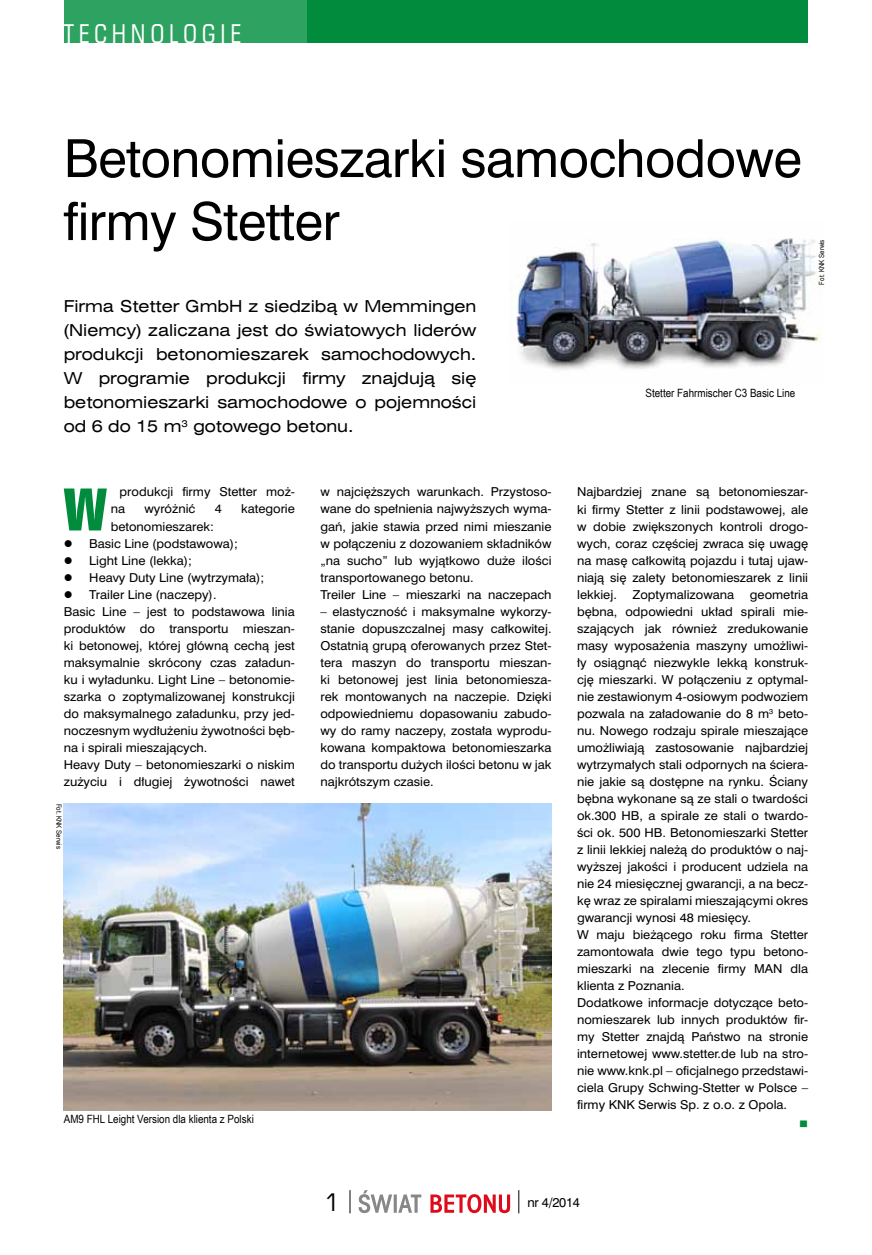
<style>
.page{position:relative;width:872px;height:1255px;background:#fff}
.page>*{position:absolute;margin:0;border:0;box-sizing:border-box;transform-origin:0 0}
.t1{font:52.5px/63px "Swis 721 EU";letter-spacing:-.01em;color:#000}
.t2{font:49.5px "Swis 911 Cm PL";color:#008c3c;scale:1.05 1}
.t3{font:24px "Square 721 Cn PL";letter-spacing:.2em;color:#fff}
.t4{font:24px "Square 721 BT";color:#000}
.t5{font:15px/24px "Swis 721 Ex PL";color:#000;text-align:justify}
.t6{font:12px "Swis 721 PL";letter-spacing:-.02em;color:#000}
.t7{font:11.4px/17px "Swis 721 PL";color:#000;scale:1.05 1}
.t8{font:11.4px "Arial Narrow";color:#000;scale:1.05 1}
.t9{font:11.4px "Wingdings";color:#008c3c;scale:1.05 1}
.t10{font:7.2px "Arial Narrow";color:#000;scale:1.05 1}
</style>
<div class="page">
<svg style="left:358px;top:1190px;width:63px;height:22px"></svg>
<svg style="left:430px;top:1194px;width:80px;height:18px"></svg>
<svg style="left:350px;top:1190px;width:1px;height:23px"></svg>
<svg style="left:518px;top:1190px;width:1px;height:23px"></svg>
<div style="left:64px;top:0;width:243px;height:43px;background:#2ea361"></div>
<div style="left:307px;top:0;width:501px;height:43px;background:#008c3c"></div>
<img style="left:64px;top:803px;width:487px;height:307px">
<img style="left:516px;top:238px;width:305px;height:132px">
<h3 class="t3" style="left:64px;top:18px;width:179px">TECHNOLOGIE</h3>
<h1 class="t1" style="left:64px;top:128px;width:739px">Betonomieszarki samochodowe firmy Stetter</h1>
<p class="t5" style="left:64px;top:293px;width:414px">Firma Stetter GmbH z siedzibą w Memmingen (Niemcy) zaliczana jest do światowych liderów produkcji betonomieszarek samochodowych.<br>W programie produkcji firmy znajdują się betonomieszarki samochodowe o pojemności od 6 do 15 m<sup>3</sup> gotowego betonu.</p>
<p class="t8" style="left:645px;top:385px;width:144px">Stetter Fahrmischer C3 Basic Line</p>
<p class="t10" style="left:816px;top:284px;width:44px;rotate:-90deg">Fot. KNK Serwis</p>
<h2 class="t2" style="left:64px;top:476px;width:43px">W</h2>
<p class="t7" style="left:111px;top:483px;width:177px;text-indent:9px">produkcji firmy Stetter moż&shy;na</p>
<p class="t7" style="left:144px;top:500px;width:50px">wyróżnić</p>
<p class="t7" style="left:215px;top:500px;width:8px">4</p>
<p class="t7" style="left:241px;top:500px;width:53px">kategorie</p>
<p class="t7" style="left:111px;top:517px;width:100px">betonomieszarek:</p>
<p class="t7" style="left:64px;top:534px;width:167px">● Basic Line (podstawowa);</p>
<p class="t7" style="left:64px;top:551px;width:124px">● Light Line (lekka);</p>
<p class="t7" style="left:64px;top:568px;width:193px">● Heavy Duty Line (wytrzymała);</p>
<p class="t7" style="left:64px;top:585px;width:222px">● Trailer Line (naczepy).<br>Basic Line – jest to podstawowa linia produktów</p>
<p class="t7" style="left:64px;top:619px;width:222px;text-indent:179px">mieszan&shy;ki betonowej, której główną cechą jest maksymalnie skrócony czas załadun&shy;ku i wyładunku. Light Line – betonomie&shy;szarka o zoptymalizowanej konstrukcji do maksymalnego załadunku, przy jed&shy;noczesnym wydłużeniu żywotności bęb&shy;na i spirali mieszających.<br>Heavy Duty – betonomieszarki o niskim zużyciu i długiej żywotności nawet</p>
<p class="t7" style="left:140px;top:619px;width:16px">do</p>
<p class="t7" style="left:169px;top:619px;width:58px">transportu</p>
<p class="t10" style="left:64px;top:803px;width:44px;rotate:90deg">Fot. KNK Serwis</p>
<p class="t8" style="left:64px;top:1110px;width:182px">AM9 FHL Leight Version dla klienta z Polski</p>
<p class="t7" style="left:320px;top:483px;width:222px">w najcięższych warunkach. Przystoso&shy;wane do spełnienia najwyższych wyma&shy;gań, jakie stawia przed nimi mieszanie w połączeniu z dozowaniem składników „na sucho” lub wyjątkowo duże ilości transportowanego betonu.<br>Treiler Line – mieszarki na naczepach</p>
<p class="t7" style="left:320px;top:602px;width:222px;text-align:justify">– elastyczność i maksymalne wykorzy&shy;stanie dopuszczalnej masy całkowitej.<br>Ostatnią grupą oferowanych przez Stet&shy;tera maszyn do transportu mieszan&shy;ki betonowej jest linia betonomiesza&shy;rek montowanych na naczepie. Dzięki odpowiedniemu dopasowaniu zabudo&shy;wy do ramy naczepy, została wyprodu&shy;kowana kompaktowa betonomieszarka do transportu dużych ilości betonu w jak najkrótszym czasie.</p>
<p class="t7" style="left:577px;top:483px;width:222px;text-align:justify">Najbardziej znane są betonomieszar&shy;ki firmy Stetter z linii podstawowej, ale w dobie zwiększonych kontroli drogo&shy;wych, coraz częściej zwraca się uwagę na masę całkowitą pojazdu i tutaj ujaw&shy;niają się zalety betonomieszarek z linii lekkiej.</p>
<p class="t7" style="left:577px;top:585px;width:222px;text-indent:173px">geometria bębna, odpowiedni układ spirali mie&shy;szających jak również zredukowanie masy wyposażenia maszyny umożliwi&shy;ły osiągnąć niezwykle lekką konstruk&shy;cję mieszarki. W połączeniu z optymal&shy;nie zestawionym 4-osiowym podwoziem pozwala na załadowanie do 8 m<sup>3</sup> beto&shy;nu. Nowego rodzaju spirale mieszające umożliwiają zastosowanie najbardziej wytrzymałych stali odpornych na ściera&shy;nie jakie są dostępne na rynku. Ściany bębna wykonane są ze stali o twardości ok.300 HB, a spirale ze stali o twardo&shy;ści ok. 500 HB. Betonomieszarki Stetter z linii lekkiej należą do produktów o naj&shy;wyższej jakości i producent udziela na nie 24 miesięcznej gwarancji, a na becz&shy;kę wraz ze spiralami mieszającymi okres gwarancji wynosi 48 miesięcy.<br>W maju bieżącego roku firma Stetter zamontowała dwie tego typu betono&shy;mieszarki na zlecenie firmy MAN dla klienta z Poznania.<br>Dodatkowe informacje dotyczące beto&shy;nomieszarek lub innych produktów fir&shy;my Stetter znajdą Państwo na stronie internetowej www.stetter.de lub na stro&shy;nie www.knk.pl – oficjalnego przedstawi&shy;ciela Grupy Schwing-Stetter w Polsce – firmy KNK Serwis Sp. z o.o. z Opola.</p>
<p class="t9" style="left:799px;top:1117px;width:10px">■</p>
<p class="t7" style="left:632px;top:585px;width:98px">Zoptymalizowana</p>
<h3 class="t4" style="left:324px;top:1186px;width:18px">1</h3>
<p class="t6" style="left:527px;top:1193px;width:54px">nr 4/2014</p>
</div>
